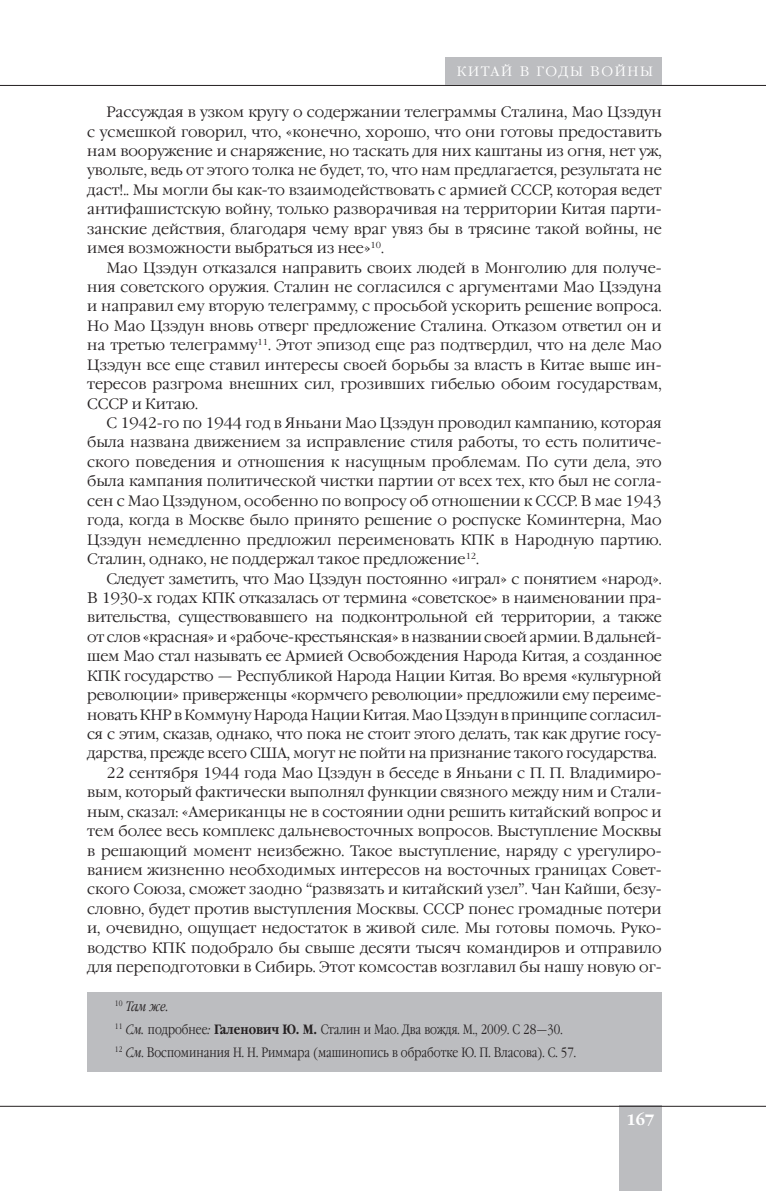
<style>
.page{position:relative;width:766px;height:1191px;background:#fff}
.page>*{position:absolute;margin:0;border:0;box-sizing:border-box;transform-origin:0 0}
.t1{font:300 15px "Garamond C";color:#231f20}
.t2{font:700 15px "Garamond C";color:#fff}
.t3{font:300 13.5px/23px "Garamond Narrow C";color:#231f20}
.t4{font:300 13.5px "Garamond Narrow C";letter-spacing:.1em;color:#fff;scale:1.25 1}
.s1{font-style:italic}
.s2{font-weight:700}
</style>
<div class="page">
<div style="left:619px;top:1106px;width:42px;height:85px;background:#bcbdc0"></div>
<hr style="left:0;top:1106px;width:765px;height:1px;background:#231f20">
<hr style="left:0;top:85px;width:765px;height:1px;background:#231f20">
<div style="left:445px;top:57px;width:216px;height:28px;background:#bcbdc0"></div>
<div style="left:87px;top:992px;width:574px;height:79px;background:#bcbdc0"></div>
<p class="t4" style="left:456px;top:66px;width:158px">КИТАЙ В ГОДЫ ВОЙНЫ</p>
<p class="t1" style="left:106px;top:106px;width:556px">Рассуждая в узком кругу о содержании телеграммы Сталина, Мао Цзэдун</p>
<p class="t1" style="left:87px;top:126px;width:576px">с усмешкой говорил, что, «конечно, хорошо, что они готовы предоставить</p>
<p class="t1" style="left:87px;top:145px;width:576px">нам вооружение и снаряжение, но таскать для них каштаны из огня, нет уж,</p>
<p class="t1" style="left:87px;top:164px;width:576px">увольте, ведь от этого толка не будет, то, что нам предлагается, результата не</p>
<p class="t1" style="left:87px;top:184px;width:576px">даст!.. Мы могли бы как-то взаимодействовать с армией СССР, которая ведет</p>
<p class="t1" style="left:87px;top:203px;width:576px">антифашистскую войну, только разворачивая на территории Китая парти-</p>
<p class="t1" style="left:87px;top:223px;width:576px">занские действия, благодаря чему враг увяз бы в трясине такой войны, не</p>
<p class="t1" style="left:87px;top:242px;width:298px">имея возможности выбраться из нее»<sup>10</sup>.</p>
<p class="t1" style="left:106px;top:262px;width:556px">Мао Цзэдун отказался направить своих людей в Монголию для получе-</p>
<p class="t1" style="left:87px;top:281px;width:576px">ния советского оружия. Сталин не согласился с аргументами Мао Цзэдуна</p>
<p class="t1" style="left:87px;top:300px;width:576px">и направил ему вторую телеграмму, с просьбой ускорить решение вопроса.</p>
<p class="t1" style="left:87px;top:320px;width:576px">Но Мао Цзэдун вновь отверг предложение Сталина. Отказом ответил он и</p>
<p class="t1" style="left:87px;top:339px;width:576px">на третью телеграмму<sup>11</sup>. Этот эпизод еще раз подтвердил, что на деле Мао</p>
<p class="t1" style="left:87px;top:359px;width:576px">Цзэдун все еще ставил интересы своей борьбы за власть в Китае выше ин-</p>
<p class="t1" style="left:87px;top:378px;width:576px">тересов разгрома внешних сил, грозивших гибелью обоим государствам,</p>
<p class="t1" style="left:87px;top:398px;width:112px">СССР и Китаю.</p>
<p class="t1" style="left:106px;top:417px;width:556px">С 1942-го по 1944 год в Яньани Мао Цзэдун проводил кампанию, которая</p>
<p class="t1" style="left:87px;top:436px;width:576px">была названа движением за исправление стиля работы, то есть политиче-</p>
<p class="t1" style="left:87px;top:456px;width:576px">ского поведения и отношения к насущным проблемам. По сути дела, это</p>
<p class="t1" style="left:87px;top:475px;width:576px">была кампания политической чистки партии от всех тех, кто был не согла-</p>
<p class="t1" style="left:87px;top:495px;width:576px">сен с Мао Цзэдуном, особенно по вопросу об отношении к СССР. В мае 1943</p>
<p class="t1" style="left:87px;top:514px;width:576px">года, когда в Москве было принято решение о роспуске Коминтерна, Мао</p>
<p class="t1" style="left:87px;top:534px;width:576px">Цзэдун немедленно предложил переименовать КПК в Народную партию.</p>
<p class="t1" style="left:87px;top:553px;width:393px">Сталин, однако, не поддержал такое предложение<sup>12</sup>.</p>
<p class="t1" style="left:106px;top:572px;width:556px">Следует заметить, что Мао Цзэдун постоянно «играл» с понятием «народ».</p>
<p class="t1" style="left:87px;top:592px;width:576px">В 1930-х годах КПК отказалась от термина «советское» в наименовании пра-</p>
<p class="t1" style="left:87px;top:611px;width:576px">вительства, существовавшего на подконтрольной ей территории, а также</p>
<p class="t1" style="left:87px;top:631px;width:576px">от слов «красная» и «рабоче-крестьянская» в названии своей армии. В дальней-</p>
<p class="t1" style="left:87px;top:650px;width:576px">шем Мао стал называть ее Армией Освобождения Народа Китая, а созданное</p>
<p class="t1" style="left:87px;top:670px;width:576px">КПК государство — Республикой Народа Нации Китая. Во время «культурной</p>
<p class="t1" style="left:87px;top:689px;width:576px">революции» приверженцы «кормчего революции» предложили ему переиме-</p>
<p class="t1" style="left:87px;top:708px;width:576px">новать КНР в Коммуну Народа Нации Китая. Мао Цзэдун в принципе согласил-</p>
<p class="t1" style="left:87px;top:728px;width:576px">ся с этим, сказав, однако, что пока не стоит этого делать, так как другие госу-</p>
<p class="t1" style="left:87px;top:747px;width:570px">дарства, прежде всего США, могут не пойти на признание такого государства.</p>
<p class="t1" style="left:106px;top:767px;width:556px">22 сентября 1944 года Мао Цзэдун в беседе в Яньани с П. П. Владимиро-</p>
<p class="t1" style="left:87px;top:786px;width:576px">вым, который фактически выполнял функции связного между ним и Стали-</p>
<p class="t1" style="left:87px;top:806px;width:576px">ным, сказал: «Американцы не в состоянии одни решить китайский вопрос и</p>
<p class="t1" style="left:87px;top:825px;width:576px">тем более весь комплекс дальневосточных вопросов. Выступление Москвы</p>
<p class="t1" style="left:87px;top:844px;width:576px">в решающий момент неизбежно. Такое выступление, наряду с урегулиро-</p>
<p class="t1" style="left:87px;top:864px;width:576px">ванием жизненно необходимых интересов на восточных границах Совет-</p>
<p class="t1" style="left:87px;top:883px;width:576px">ского Союза, сможет заодно “развязать и китайский узел”. Чан Кайши, безу-</p>
<p class="t1" style="left:87px;top:903px;width:576px">словно, будет против выступления Москвы. СССР понес громадные потери</p>
<p class="t1" style="left:87px;top:922px;width:576px">и, очевидно, ощущает недостаток в живой силе. Мы готовы помочь. Руко-</p>
<p class="t1" style="left:87px;top:941px;width:576px">водство КПК подобрало бы свыше десяти тысяч командиров и отправило</p>
<p class="t1" style="left:87px;top:961px;width:576px">для переподготовки в Сибирь. Этот комсостав возглавил бы нашу новую ог-</p>
<p class="t3" style="left:115px;top:996px;width:462px"><sup>10</sup> <span class="s1">Там же.<br></span><sup>11</sup> <span class="s1">См.</span> подробнее<span class="s1">:</span> <span class="s2">Галенович Ю. М.</span> Сталин и Мао. Два вождя. М., 2009. С 28—30.<br><sup>12</sup> <span class="s1">См</span>. Воспоминания Н. Н. Риммара (машинопись в обработке Ю. П. Власова). C. 57.</p>
<p class="t2" style="left:626px;top:1113px;width:29px">167</p>
</div>
